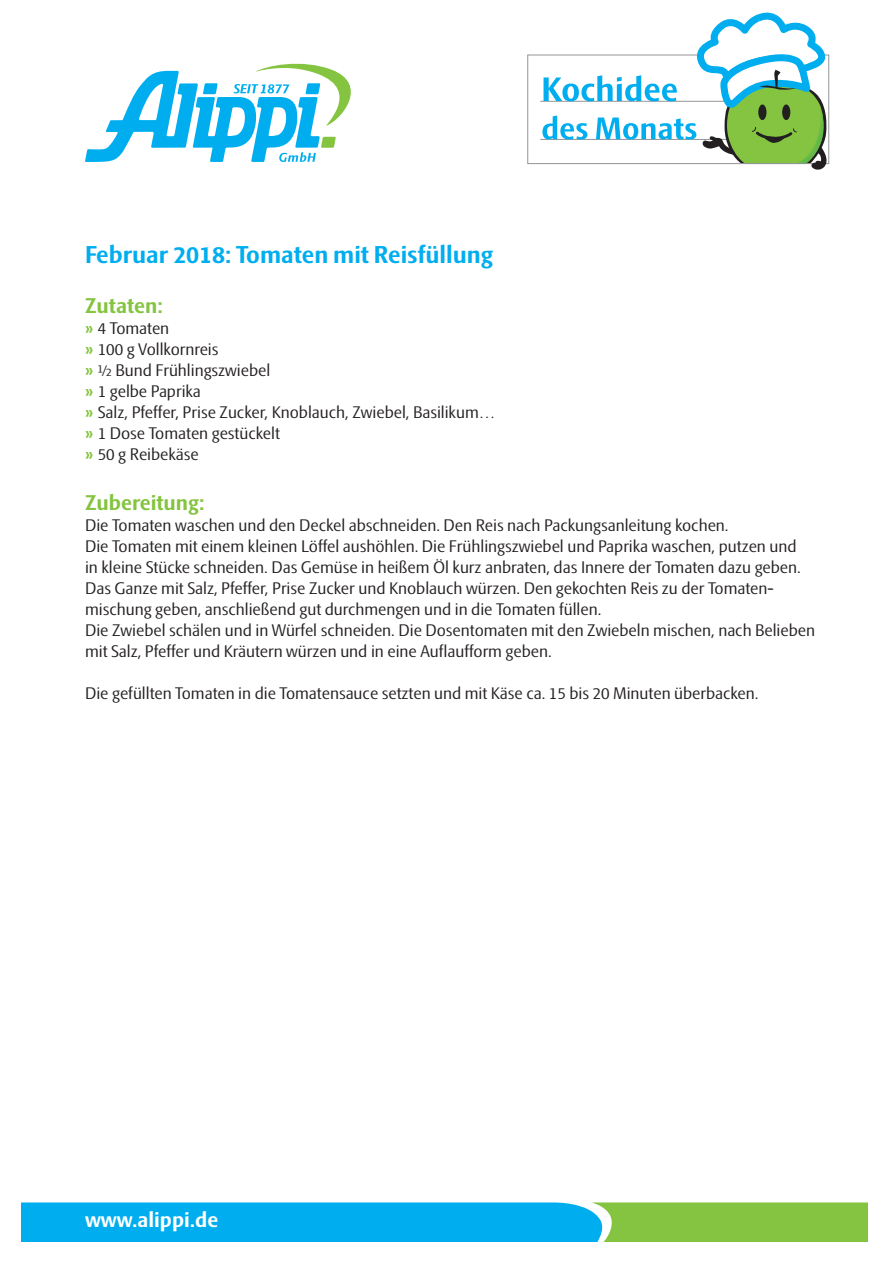
<style>
.page{position:relative;width:893px;height:1263px;background:#fff}
.page>*{position:absolute;margin:0;border:0;box-sizing:border-box;transform-origin:0 0}
.t1{font:700 24px "Skoda Sans";color:#00aeef}
.t2{font:700 21px "Skoda Sans";color:#84c440}
.t3{font:700 20.85px "Skoda Sans";color:#fff}
.t4{font:16.5px/21px "Skoda Sans";color:#231f20}
.s1{font-weight:700;color:#84c440}
</style>
<div class="page">
<hr style="left:540px;top:101px;width:277px;height:1px;background:#939598">
<hr style="left:540px;top:139px;width:277px;height:1px;background:#939598">
<svg style="left:542px;top:12px;width:285px;height:158px"></svg>
<svg style="left:85px;top:63px;width:266px;height:99px"></svg>
<svg style="left:21px;top:1202px;width:846px;height:40px;background:#2eb6ba"></svg>
<h1 class="t1" style="left:85px;top:240px;width:410px">Februar 2018: Tomaten mit Reisfüllung</h1>
<p class="t2" style="left:85px;top:293px;width:79px">Zutaten:</p>
<p class="t4" style="left:85px;top:318px;width:412px"><span class="s1">»</span> 4 Tomaten<br><span class="s1">»</span> 100 g Vollkornreis<br><span class="s1">»</span> ½ Bund Frühlingszwiebel<br><span class="s1">»</span> 1 gelbe Paprika<br><span class="s1">»</span> Salz, Pfeffer, Prise Zucker, Knoblauch, Zwiebel, Basilikum… <span class="s1">»</span> 1 Dose Tomaten gestückelt<br><span class="s1">»</span> 50 g Reibekäse</p>
<p class="t2" style="left:85px;top:491px;width:121px">Zubereitung:</p>
<p class="t4" style="left:85px;top:515px;width:732px">Die Tomaten waschen und den Deckel abschneiden. Den Reis nach Packungsanleitung kochen.<br>Die Tomaten mit einem kleinen Löffel aushöhlen. Die Frühlingszwiebel und Paprika waschen, putzen und<br>in kleine Stücke schneiden. Das Gemüse in heißem Öl kurz anbraten, das Innere der Tomaten dazu geben.<br>Das Ganze mit Salz, Pfeffer, Prise Zucker und Knoblauch würzen. Den gekochten Reis zu der Tomaten&shy;mischung geben, anschließend gut durchmengen und in die Tomaten füllen.<br>Die Zwiebel schälen und in Würfel schneiden. Die Dosentomaten mit den Zwiebeln mischen, nach Belieben mit Salz, Pfeffer und Kräutern würzen und in eine Auflaufform geben.</p>
<p class="t4" style="left:85px;top:683px;width:675px">Die gefüllten Tomaten in die Tomatensauce setzten und mit Käse ca. 15 bis 20 Minuten überbacken.</p>
<p class="t3" style="left:85px;top:1207px;width:135px">www.alippi.de</p>
</div>
